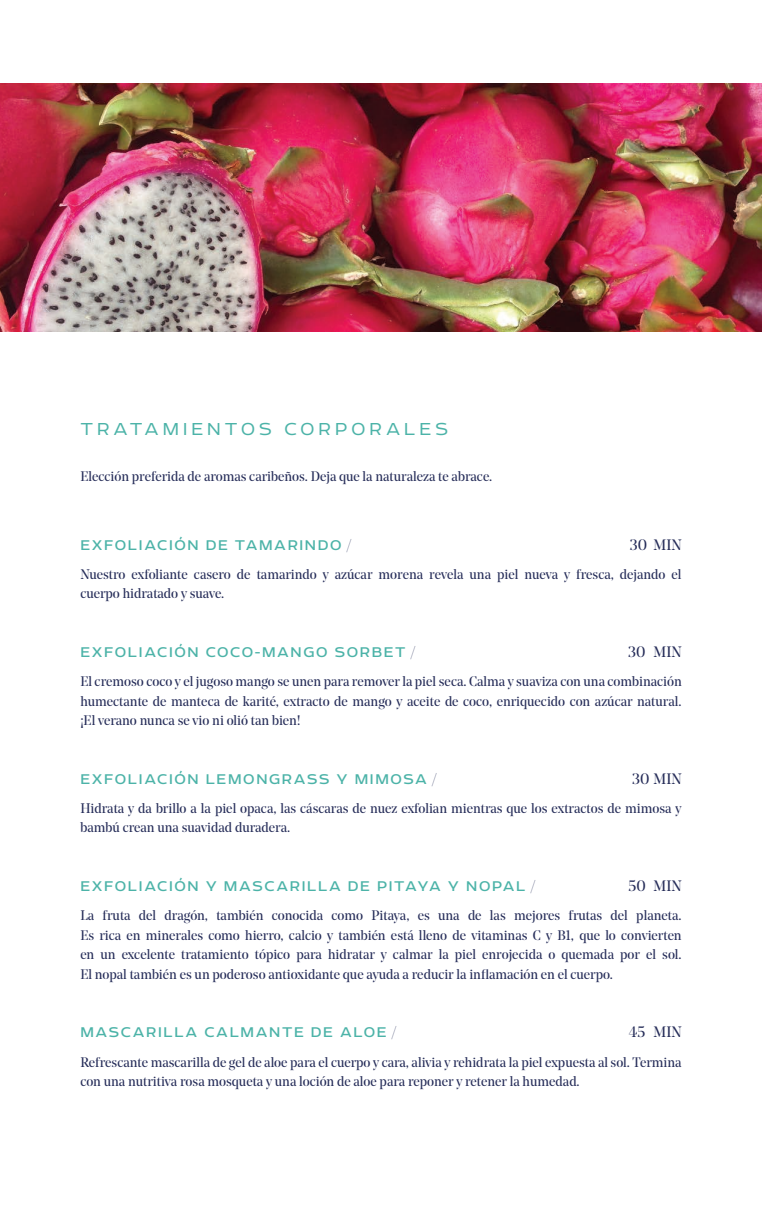
<style>
.page{position:relative;width:762px;height:1205px;background:#fff}
.page>*{position:absolute;margin:0;border:0;box-sizing:border-box;transform-origin:0 0}
.t1{font:300 20px "Echoes Sans";letter-spacing:.2em;color:#4cb3a8}
.t2{font:16.25px "Echoes Sans";letter-spacing:.1em;color:#4cb3a8}
.t3{font:15px "Noe Display";color:#262d59}
.t4{font:13.75px/19.5px "Noe Display";color:#262d59}
.s1{font-family:"Noe Display";font-size:15px;color:#262d59}
</style>
<div class="page">
<img style="left:0;top:83px;width:762px;height:248px">
<p class="t1" style="left:80px;top:418px;width:369px">TRATAMIENTOS CORPORALES</p>
<p class="t4" style="left:80px;top:467px;width:413px">Elección preferida de aromas caribeños. Deja que la naturaleza te abrace.</p>
<p class="t2" style="left:80px;top:536px;width:273px">EXFOLIACIÓN DE TAMARINDO <span class="s1">/</span></p>
<p class="t3" style="left:630px;top:535px;width:53px">30 MIN</p>
<p class="t4" style="left:80px;top:564px;width:603px">Nuestro exfoliante casero de tamarindo y azúcar morena revela una piel nueva y fresca, dejando el cuerpo hidratado y suave.</p>
<p class="t2" style="left:80px;top:643px;width:337px">EXFOLIACIÓN COCO-MANGO SORBET <span class="s1">/</span></p>
<p class="t3" style="left:628px;top:642px;width:55px">30 MIN</p>
<p class="t4" style="left:80px;top:671px;width:603px;text-align:justify">El cremoso coco y el jugoso mango se unen para remover la piel seca. Calma y suaviza con una combinación humectante de manteca de karité, extracto de mango y aceite de coco, enriquecido con azúcar natural. ¡El verano nunca se vio ni olió tan bien!</p>
<p class="t2" style="left:80px;top:770px;width:358px">EXFOLIACIÓN LEMONGRASS Y MIMOSA <span class="s1">/</span></p>
<p class="t3" style="left:632px;top:769px;width:51px">30 MIN</p>
<p class="t4" style="left:80px;top:798px;width:603px">Hidrata y da brillo a la piel opaca, las cáscaras de nuez exfolian mientras que los extractos de mimosa y bambú crean una suavidad duradera.</p>
<p class="t2" style="left:80px;top:877px;width:457px">EXFOLIACIÓN Y MASCARILLA DE PITAYA Y NOPAL <span class="s1">/</span></p>
<p class="t3" style="left:628px;top:876px;width:55px">50 MIN</p>
<p class="t4" style="left:80px;top:905px;width:603px;text-align:justify">La fruta del dragón, también conocida como Pitaya, es una de las mejores frutas del planeta.<br>Es rica en minerales como hierro, calcio y también está lleno de vitaminas C y B1, que lo convierten en un excelente tratamiento tópico para hidratar y calmar la piel enrojecida o quemada por el sol.<br>El nopal también es un poderoso antioxidante que ayuda a reducir la inflamación en el cuerpo.</p>
<p class="t2" style="left:80px;top:1023px;width:318px">MASCARILLA CALMANTE DE ALOE <span class="s1">/</span></p>
<p class="t3" style="left:629px;top:1023px;width:54px">45 MIN</p>
<p class="t4" style="left:80px;top:1052px;width:603px">Refrescante mascarilla de gel de aloe para el cuerpo y cara, alivia y rehidrata la piel expuesta al sol. Termina con una nutritiva rosa mosqueta y una loción de aloe para reponer y retener la humedad.</p>
</div>
